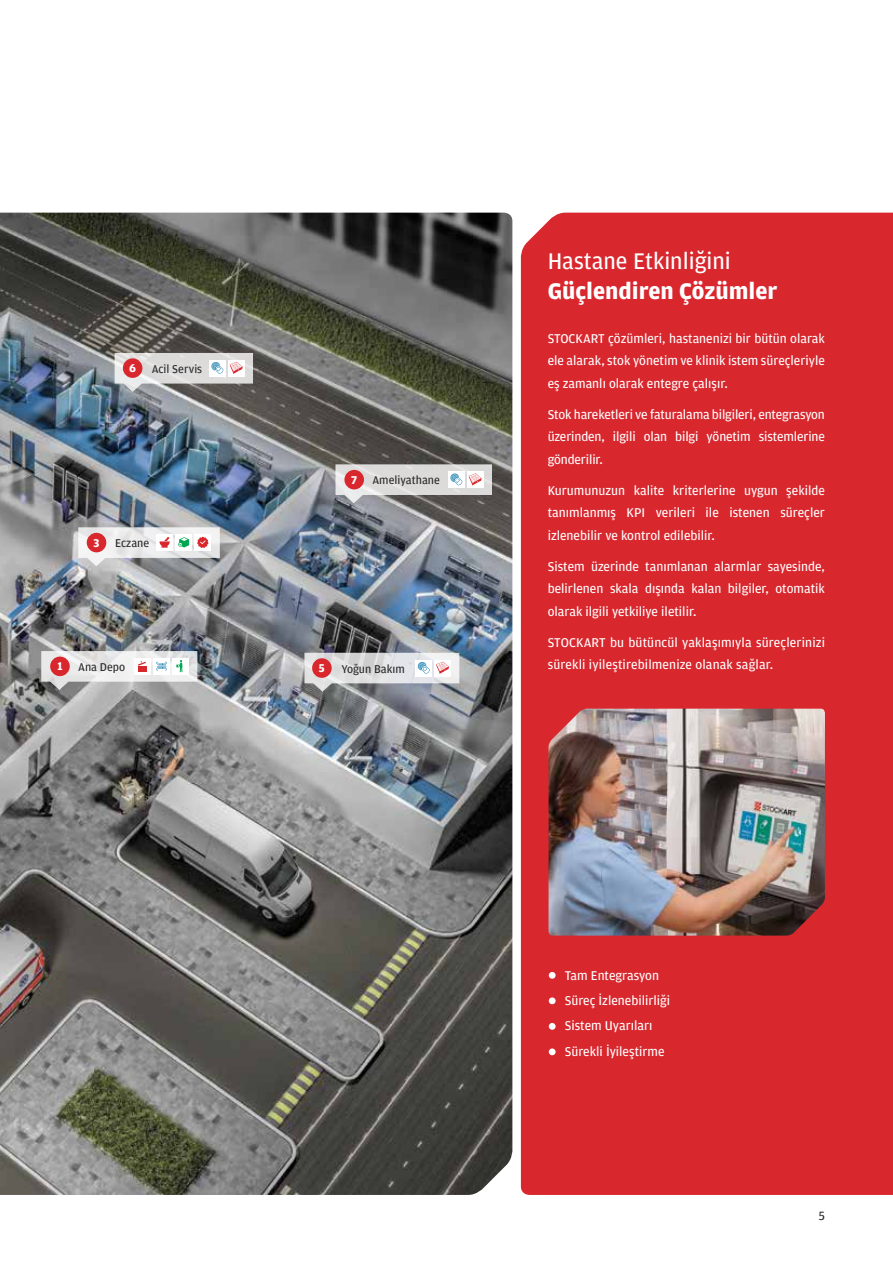
<style>
.page{position:relative;width:893px;height:1263px;background:#fff}
.page>*{position:absolute;margin:0;border:0;box-sizing:border-box;transform-origin:0 0}
.t1{font:700 24px "Amplitude";color:#fff}
.t2{font:24px "Amplitude";color:#fff}
.t3{font:13.5px/22.5px "Amplitude";color:#fff;text-align:justify}
.t4{font:12.75px "Amplitude";color:#292829}
.t5{font:12px "Amplitude";color:#292829}
.t6{font:700 12px "Amplitude";color:#fff}
</style>
<div class="page">
<img style="left:0;top:213px;width:512px;height:982px">
<div style="left:521px;top:213px;width:372px;height:982px;background:#d9272e"></div>
<div style="left:549px;top:997px;width:7px;height:7px;background:#fff;border-radius:50%"></div>
<div style="left:549px;top:1023px;width:7px;height:7px;background:#fff;border-radius:50%"></div>
<div style="left:549px;top:1048px;width:7px;height:7px;background:#fff;border-radius:50%"></div>
<div style="left:549px;top:972px;width:7px;height:7px;background:#fff;border-radius:50%"></div>
<img style="left:549px;top:709px;width:276px;height:226px">
<svg style="left:41px;top:651px;width:156px;height:39px"></svg>
<svg style="left:304px;top:653px;width:155px;height:39px;background:#cdc5c8"></svg>
<svg style="left:115px;top:353px;width:138px;height:39px;background:#cabfbf"></svg>
<svg style="left:335px;top:464px;width:157px;height:39px;background:#c7bdbd"></svg>
<svg style="left:78px;top:527px;width:142px;height:39px"></svg>
<p class="t6" style="left:129px;top:361px;width:8px">6</p>
<p class="t5" style="left:152px;top:362px;width:52px">Acil Servis</p>
<p class="t6" style="left:94px;top:536px;width:7px">3</p>
<p class="t5" style="left:115px;top:537px;width:36px">Eczane</p>
<p class="t6" style="left:351px;top:473px;width:8px">7</p>
<p class="t5" style="left:372px;top:474px;width:69px">Ameliyathane</p>
<p class="t6" style="left:57px;top:660px;width:7px">1</p>
<p class="t5" style="left:78px;top:660px;width:48px">Ana Depo</p>
<p class="t6" style="left:319px;top:661px;width:7px">5</p>
<p class="t5" style="left:341px;top:662px;width:65px">Yoğun Bakım</p>
<h1 class="t2" style="left:548px;top:247px;width:185px">Hastane Etkinliğini</h1>
<h1 class="t1" style="left:548px;top:277px;width:231px">Güçlendiren Çözümler</h1>
<p class="t3" style="left:548px;top:327px;width:279px">STOCKART çözümleri, hastanenizi bir bütün olarak ele alarak, stok yönetim ve klinik istem süreçleriyle eş zamanlı olarak entegre çalışır.</p>
<p class="t3" style="left:548px;top:403px;width:279px">Stok hareketleri ve faturalama bilgileri, entegrasyon üzerinden, ilgili olan bilgi yönetim sistemlerine gönderilir.</p>
<p class="t3" style="left:548px;top:479px;width:279px">Kurumunuzun kalite kriterlerine uygun şekilde tanımlanmış KPI verileri ile istenen süreçler izlenebilir ve kontrol edilebilir.</p>
<p class="t3" style="left:548px;top:555px;width:279px">Sistem üzerinde tanımlanan alarmlar sayesinde, belirlenen skala dışında kalan bilgiler, otomatik olarak ilgili yetkiliye iletilir.</p>
<p class="t3" style="left:548px;top:631px;width:279px">STOCKART bu bütüncül yaklaşımıyla süreçlerinizi sürekli iyileştirebilmenize olanak sağlar.</p>
<p class="t3" style="left:565px;top:963px;width:107px;line-height:25.2px;text-align:left">Tam Entegrasyon<br>Süreç İzlenebilirliği<br>Sistem Uyarıları<br>Sürekli İyileştirme</p>
<p class="t4" style="left:819px;top:1209px;width:8px">5</p>
</div>
